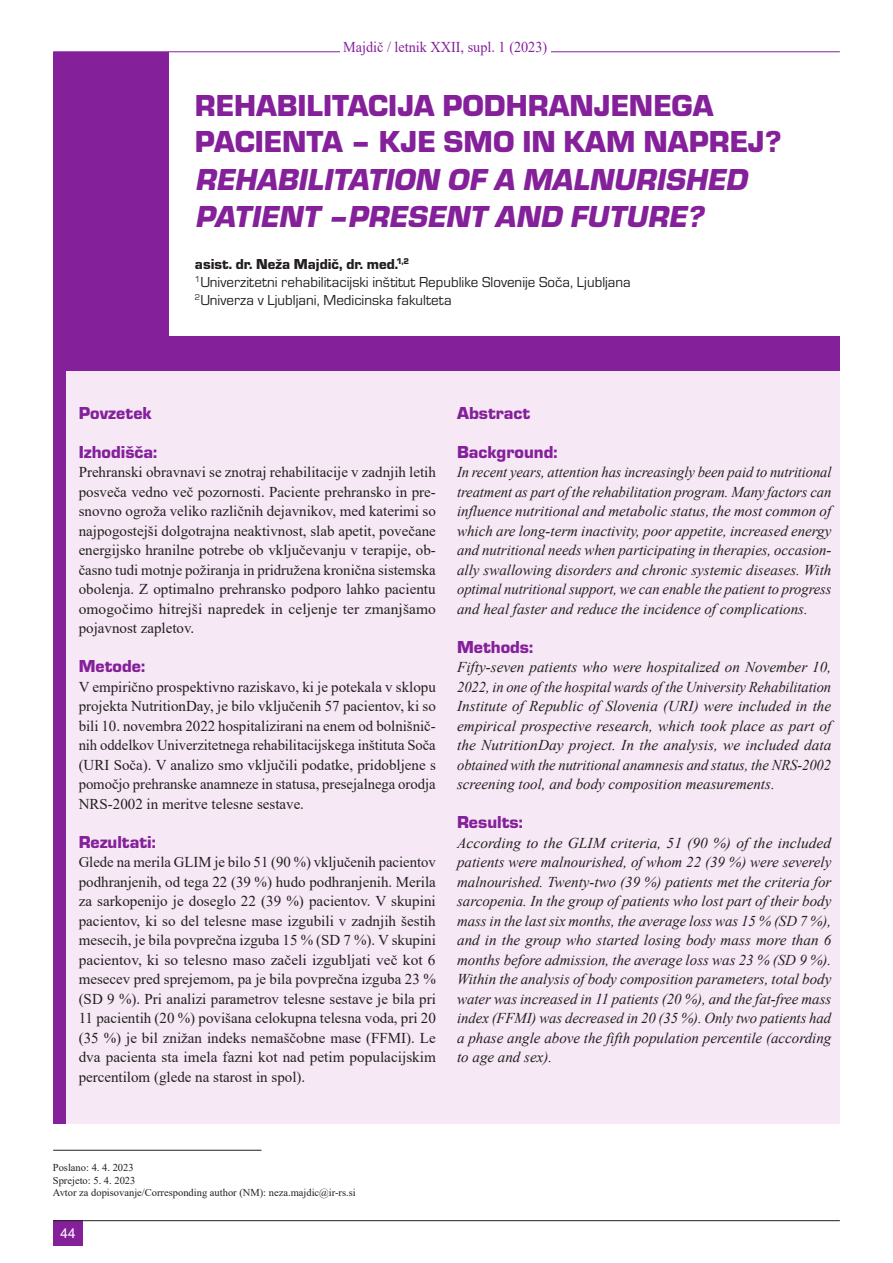
<style>
.page{position:relative;width:893px;height:1263px;background:#fff}
.page>*{position:absolute;margin:0;border:0;box-sizing:border-box;transform-origin:0 0}
.glavni_naslov{font:31.5px/36px "Eurostile TEE Blac";color:#85209b}
.glavni_naslov_italic{font:italic 31.5px/37.5px "Eurostile TEE Blac";color:#85209b}
.podnaslov{font:18px "Eurostile TEE Blac";color:#85209b}
.body_tekst_italic{font:italic 15px/19.5px "Times New Roman";color:#231f20;text-align:justify}
.body_tekst{font:15px/19.5px "Times New Roman";color:#231f20;text-align:justify}
.Ustanove{font:15px "Eurostile TEE";color:#231f20}
.Avtorji{font:15px "Eurostile TEE Blac";color:#231f20}
.t1{font:15px "Times New Roman";color:#85209b;scale:.95 1}
.t2{font:13.5px "Arial";color:#fff}
.body_tekst-2{font:10.5px "Times New Roman";color:#231f20}
</style>
<div class="page">
<div style="left:53px;top:52px;width:787px;height:1072px;background:#85209b"></div>
<div style="left:169px;top:52px;width:671px;height:284px;background:#fff"></div>
<hr style="left:53px;top:1150px;width:208px;height:1px;background:#231f20">
<div style="left:66px;top:371px;width:391px;height:753px;background:#f6e9f5"></div>
<div style="left:457px;top:371px;width:383px;height:753px;background:#f6e9f5"></div>
<hr style="left:53px;top:52px;width:787px;height:1px;background:#85209b">
<div style="left:340px;top:31px;width:211px;height:26px;background:#fff"></div>
<div style="left:53px;top:1220px;width:30px;height:26px;background:#85209b"></div>
<hr style="left:53px;top:1220px;width:787px;height:1px;background:#231f20">
<p class="t1" style="left:343px;top:36px;width:216px">Majdič / letnik XXII, supl. 1 (2023)</p>
<p class="glavni_naslov" style="left:195px;top:88px;width:588px">REHABILITACIJA PODHRANJENEGA<br>PACIENTA – KJE SMO IN KAM NAPREJ?</p>
<p class="glavni_naslov_italic" style="left:195px;top:161px;width:560px">REHABILITATION OF A MALNURISHED<br>PATIENT –PRESENT AND FUTURE?</p>
<p class="Avtorji" style="left:195px;top:256px;width:216px">asist. dr. Neža Majdič, dr. med.<sup>1,2</sup></p>
<p class="Ustanove" style="left:195px;top:274px;width:437px"><sup>1</sup>Univerzitetni rehabilitacijski inštitut Republike Slovenije Soča, Ljubljana</p>
<p class="Ustanove" style="left:195px;top:292px;width:258px"><sup>2</sup>Univerza v Ljubljani, Medicinska fakulteta</p>
<p class="podnaslov" style="left:79px;top:403px;width:75px">Povzetek</p>
<p class="podnaslov" style="left:79px;top:442px;width:80px">Izhodišča:</p>
<p class="body_tekst" style="left:79px;top:462px;width:359px">Prehranski obravnavi se znotraj rehabilitacije v zadnjih letih posveča vedno več pozornosti. Paciente prehransko in pre&shy;snovno ogroža veliko različnih dejavnikov, med katerimi so najpogostejši dolgotrajna neaktivnost, slab apetit, povečane energijsko hranilne potrebe ob vključevanju v terapije, ob&shy;časno tudi motnje požiranja in pridružena kronična sistemska obolenja. Z optimalno prehransko podporo lahko pacientu omogočimo hitrejši napredek in celjenje ter zmanjšamo pojavnost zapletov.</p>
<p class="podnaslov" style="left:79px;top:656px;width:68px">Metode:</p>
<p class="body_tekst" style="left:79px;top:676px;width:359px">V empirično prospektivno raziskavo, ki je potekala v sklopu projekta NutritionDay, je bilo vključenih 57 pacientov, ki so bili 10. novembra 2022 hospitalizirani na enem od bolnišnič&shy;nih oddelkov Univerzitetnega rehabilitacijskega inštituta Soča (URI Soča). V analizo smo vključili podatke, pridobljene s pomočjo prehranske anamneze in statusa, presejalnega orodja NRS-2002 in meritve telesne sestave.</p>
<p class="podnaslov" style="left:79px;top:832px;width:79px">Rezultati:</p>
<p class="body_tekst" style="left:79px;top:852px;width:359px">Glede na merila GLIM je bilo 51 (90 %) vključenih pacientov podhranjenih, od tega 22 (39 %) hudo podhranjenih. Merila za sarkopenijo je doseglo 22 (39 %) pacientov. V skupini pacientov, ki so del telesne mase izgubili v zadnjih šestih mesecih, je bila povprečna izguba 15 % (SD 7 %). V skupini pacientov, ki so telesno maso začeli izgubljati več kot 6 mesecev pred sprejemom, pa je bila povprečna izguba 23 % (SD 9 %). Pri analizi parametrov telesne sestave je bila pri 11 pacientih (20 %) povišana celokupna telesna voda, pri 20 (35 %) je bil znižan indeks nemaščobne mase (FFMI). Le dva pacienta sta imela fazni kot nad petim populacijskim percentilom (glede na starost in spol).</p>
<p class="podnaslov" style="left:457px;top:403px;width:75px">Abstract</p>
<p class="podnaslov" style="left:457px;top:442px;width:102px">Background:</p>
<p class="body_tekst_italic" style="left:457px;top:462px;width:376px">In recent years, attention has increasingly been paid to nutritional treatment as part of the rehabilitation program. Many factors can influence nutritional and metabolic status, the most common of which are long-term inactivity, poor appetite, increased energy and nutritional needs when participating in therapies, occasion&shy;ally swallowing disorders and chronic systemic diseases. With optimal nutritional support, we can enable the patient to progress and heal faster and reduce the incidence of complications.</p>
<p class="podnaslov" style="left:457px;top:637px;width:78px">Methods:</p>
<p class="body_tekst_italic" style="left:457px;top:657px;width:376px">Fifty-seven patients who were hospitalized on November 10, 2022, in one of the hospital wards of the University Rehabilitation Institute of Republic of Slovenia (URI) were included in the empirical prospective research, which took place as part of the NutritionDay project. In the analysis, we included data obtained with the nutritional anamnesis and status, the NRS-2002 screening tool, and body composition measurements.</p>
<p class="podnaslov" style="left:457px;top:812px;width:67px">Results:</p>
<p class="body_tekst_italic" style="left:457px;top:832px;width:376px">According to the GLIM criteria, 51 (90 %) of the included patients were malnourished, of whom 22 (39 %) were severely malnourished. Twenty-two (39 %) patients met the criteria for sarcopenia. In the group of patients who lost part of their body mass in the last six months, the average loss was 15 % (SD 7 %), and in the group who started losing body mass more than 6 months before admission, the average loss was 23 % (SD 9 %).<br>Within the analysis of body composition parameters, total body water was increased in 11 patients (20 %), and the fat-free mass index (FFMI) was decreased in 20 (35 %). Only two patients had a phase angle above the fifth population percentile (according to age and sex).</p>
<p class="body_tekst-2" style="left:53px;top:1160px;width:82px">Poslano: 4. 4. 2023</p>
<p class="body_tekst-2" style="left:53px;top:1173px;width:84px">Sprejeto: 5. 4. 2023</p>
<p class="body_tekst-2" style="left:53px;top:1185px;width:304px">Avtor za dopisovanje/Corresponding author (NM): neza.majdic@ir-rs.si</p>
<p class="t2" style="left:61px;top:1224px;width:17px">44</p>
</div>
